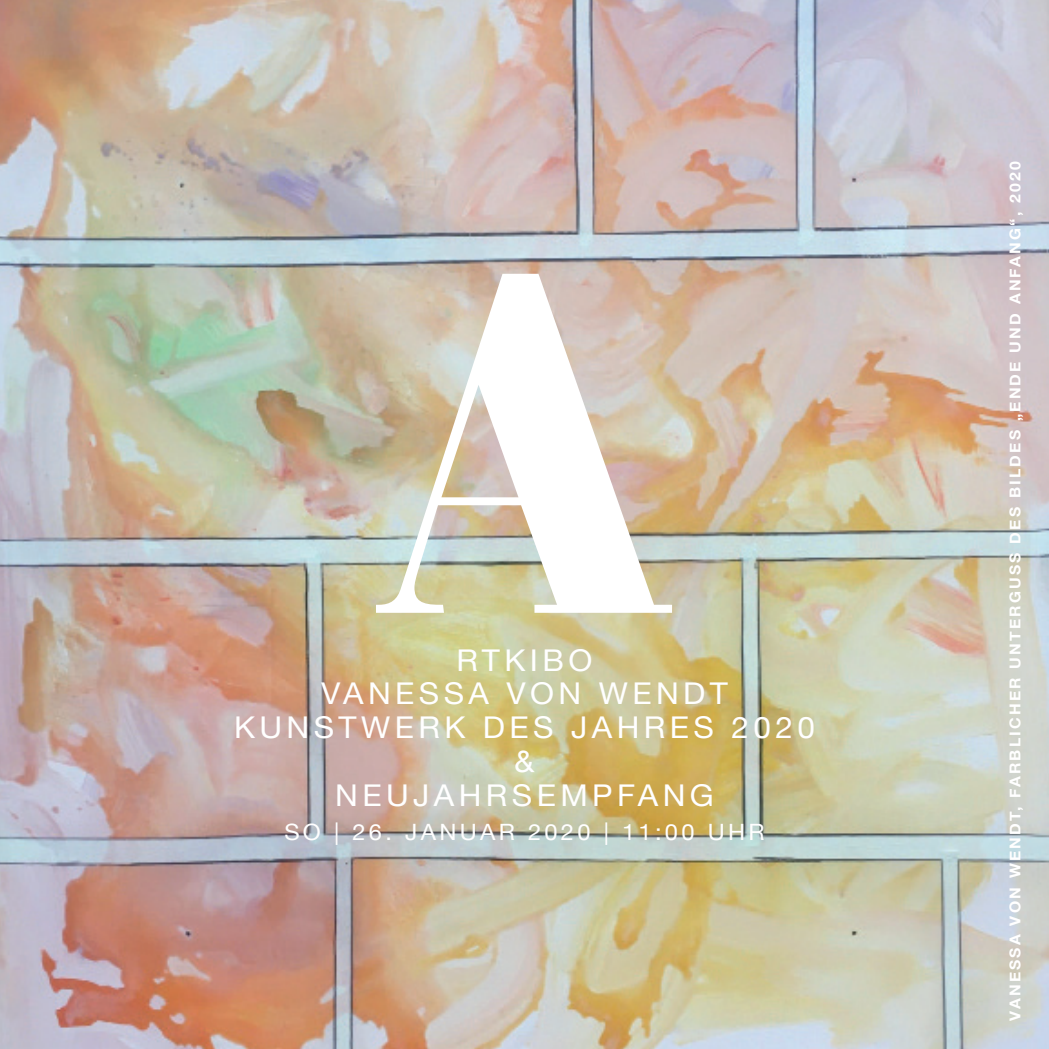
<style>
.page{position:relative;width:1049px;height:1049px;background:#fff}
.page>*{position:absolute;margin:0;border:0;box-sizing:border-box;transform-origin:0 0}
.t1{font:900 500px "Bauer Bodoni BT";color:#fff}
.t2{font:30px/33.8px "Helvetica Neue";letter-spacing:.14em;color:#fff;text-align:center;scale:1.05 1}
.t3{font:22.5px "Helvetica Neue";letter-spacing:.14em;color:#fff;scale:1.05 1}
.t4{font:700 15px "Helvetica Neue";letter-spacing:.14em;color:#fff;scale:1.05 1}
</style>
<div class="page">
<img style="left:0;top:0;width:1049px;height:1049px">
<h1 class="t1" style="left:392px;top:131px;width:266px">A</h1>
<h2 class="t2" style="left:234px;top:645px;width:555px">RTKIBO<br>VANESSA VON WENDT<br>KUNSTWERK DES JAHRES 2020 &amp;<br>NEUJAHRSEMPFANG</h2>
<h3 class="t3" style="left:284px;top:815px;width:459px">SO | 26. JANUAR 2020 | 11:00 UHR</h3>
<p class="t4" style="left:1003px;top:1020px;width:820px;rotate:-90deg">VANESSA VON WENDT, FARBLICHER UNTERGUSS DES BILDES „ENDE UND ANFANG“, 2020</p>
</div>
